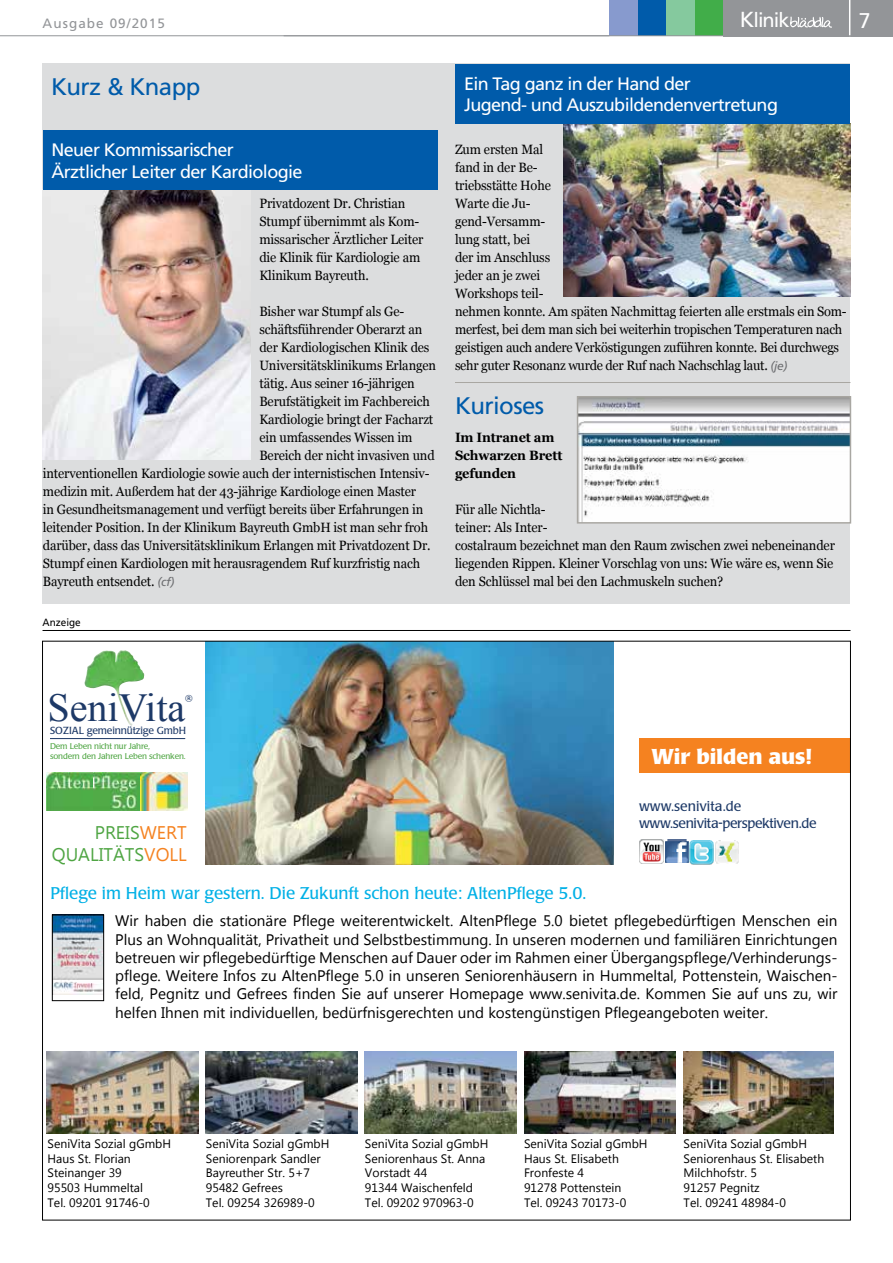
<style>
.page{position:relative;width:893px;height:1263px;background:#fff}
.page>*{position:absolute;margin:0;border:0;box-sizing:border-box;transform-origin:0 0}
.t1{font:39.75px "Times New Roman";color:#1d3967}
.t2{font:24px "Frutiger";letter-spacing:-.025em;color:#005baa}
.t3{font:700 21.3px "Laudatio BQ";color:#fff}
.t4{font:21.3px "Frutiger";color:#fff}
.t5{font:20.1px "Frutiger";letter-spacing:-.05em;color:#fff}
.t6{font:18.3px/21.9px "Lao UI";color:#4fa543;text-align:right}
.t7{font:18px/21.6px "Frutiger";letter-spacing:-.035em;color:#fff}
.t8{font:16.8px "Laudatio BQ";color:#00b0e6}
.t9{font:15.3px/18.3px "Lao UI";color:#000;text-align:justify}
.t10{font:13.8px/16.5px "Laudatio BQ";letter-spacing:-.025em;color:#1d3967}
.t11{font:13.5px/18px "Georgia";letter-spacing:-.01em;color:#000;scale:.95 1}
.t12{font:700 13.5px/18px "Georgia";letter-spacing:-.01em;color:#000;scale:.95 1}
.t13{font:13.5px "Frutiger";letter-spacing:.08em;color:#939598}
.t14{font:12.15px/14.7px "Lao UI";color:#000}
.t15{font:10.5px "Frutiger";color:#000;scale:.95 1}
.t16{font:10.2px "Laudatio BQ";letter-spacing:-.015em;color:#1d3967}
.t17{font:8.1px/9.8px "Laudatio BQ";letter-spacing:-.015em;color:#4fa543}
.t18{font:8.1px "Tahoma";color:#1d3967}
.s1{font-size:21.75px}
.s2{font-family:"Frutiger";font-style:italic;font-size:12px;color:#6d6e71}
.s3{color:#f58220}
</style>
<div class="page">
<div style="left:723px;top:0;width:170px;height:36px;background:#939598"></div>
<div style="left:694px;top:0;width:29px;height:36px;background:#41ad49"></div>
<div style="left:638px;top:0;width:28px;height:36px;background:#005baa"></div>
<div style="left:666px;top:0;width:28px;height:36px;background:#85c99e"></div>
<div style="left:609px;top:0;width:29px;height:36px;background:#879ace"></div>
<hr style="left:0;top:35px;width:609px;height:1px;background:#939598">
<svg style="left:790px;top:17px;width:42px;height:11px"></svg>
<hr style="left:849px;top:0;width:1px;height:36px;background:#fff">
<hr style="left:284px;top:35px;width:609px;height:1px;background:#939598">
<img style="left:84px;top:650px;width:60px;height:76px">
<hr style="left:50px;top:738px;width:135px;height:1px;background:#1d3967">
<img style="left:47px;top:772px;width:140px;height:39px">
<img style="left:206px;top:643px;width:407px;height:221px">
<img style="left:47px;top:1051px;width:151px;height:82px">
<img style="left:206px;top:1051px;width:151px;height:82px">
<img style="left:365px;top:1051px;width:151px;height:82px">
<img style="left:524px;top:1051px;width:151px;height:82px">
<img style="left:684px;top:1051px;width:150px;height:82px">
<img style="left:665px;top:840px;width:48px;height:24px">
<img style="left:715px;top:840px;width:23px;height:23px">
<img style="left:639px;top:839px;width:24px;height:24px">
<img style="left:54px;top:916px;width:48px;height:79px">
<div style="left:52px;top:914px;width:52px;height:87px;border:1px solid #000"></div>
<div style="left:639px;top:738px;width:211px;height:35px;background:#f58220"></div>
<hr style="left:43px;top:630px;width:807px;height:1px;background:#000">
<div style="left:43px;top:64px;width:807px;height:540px;background:#dcddde"></div>
<img style="left:43px;top:190px;width:208px;height:270px">
<div style="left:43px;top:130px;width:395px;height:60px;background:#005baa"></div>
<img style="left:563px;top:124px;width:287px;height:173px">
<img style="left:580px;top:399px;width:268px;height:122px">
<div style="left:577px;top:396px;width:274px;height:128px;border:2px solid #a9a7a2"></div>
<hr style="left:455px;top:382px;width:395px;height:1px;background:#a9a7a2">
<div style="left:455px;top:64px;width:395px;height:59px;background:#005baa"></div>
<p class="t13" style="left:43px;top:15px;width:124px">Ausgabe 09/2015</p>
<h3 class="t5" style="left:740px;top:9px;width:51px"><span class="s1">K</span>linik</h3>
<h3 class="t4" style="left:859px;top:8px;width:13px">7</h3>
<h2 class="t2" style="left:51px;top:73px;width:151px">Kurz &amp; Knapp</h2>
<h3 class="t7" style="left:464px;top:73px;width:315px">Ein Tag ganz in der Hand der<br>Jugend- und Auszubildendenvertretung</h3>
<h3 class="t7" style="left:52px;top:139px;width:252px">Neuer Kommissarischer<br>Ärztlicher Leiter der Kardiologie</h3>
<p class="t11" style="left:455px;top:140px;width:414px">Zum ersten Mal<br>fand in der Be-<br>triebsstätte Hohe<br>Warte die Ju-<br>gend-Versamm-<br>lung statt, bei<br>der im Anschluss<br>jeder an je zwei<br>Workshops teil-<br>nehmen konnte. Am späten Nachmittag feierten alle erstmals ein Som&shy;merfest, bei dem man sich bei weiterhin tropischen Temperaturen nach geistigen auch andere Verköstigungen zuführen konnte. Bei durchwegs sehr guter Resonanz wurde der Ruf nach Nachschlag laut. <span class="s2">(je)</span></p>
<p class="t11" style="left:259px;top:194px;width:174px">Privatdozent Dr. Christian<br>Stumpf übernimmt als Kom&shy;missarischer Ärztlicher Leiter die Klinik für Kardiologie am<br>Klinikum Bayreuth.</p>
<p class="t11" style="left:259px;top:302px;width:154px">Bisher war Stumpf als Ge-</p>
<p class="t11" style="left:259px;top:320px;width:173px">schäftsführender Oberarzt an</p>
<p class="t11" style="left:259px;top:338px;width:181px">der Kardiologischen Klinik des</p>
<p class="t11" style="left:259px;top:356px;width:188px">Universitätsklinikums Erlangen</p>
<p class="t11" style="left:259px;top:374px;width:165px">tätig. Aus seiner 16-jährigen</p>
<p class="t11" style="left:259px;top:392px;width:181px">Berufstätigkeit im Fachbereich</p>
<p class="t11" style="left:259px;top:410px;width:185px">Kardiologie bringt der Facharzt</p>
<p class="t11" style="left:259px;top:428px;width:163px">ein umfassendes Wissen im</p>
<p class="t11" style="left:259px;top:446px;width:186px">Bereich der nicht invasiven und</p>
<p class="t11" style="left:43px;top:464px;width:409px">interventionellen Kardiologie sowie auch der internistischen Intensiv-</p>
<p class="t11" style="left:43px;top:482px;width:394px">medizin mit. Außerdem hat der 43-jährige Kardiologe einen Master</p>
<p class="t11" style="left:43px;top:500px;width:402px">in Gesundheitsmanagement und verfügt bereits über Erfahrungen in</p>
<p class="t11" style="left:43px;top:518px;width:407px">leitender Position. In der Klinikum Bayreuth GmbH ist man sehr froh</p>
<p class="t11" style="left:43px;top:536px;width:410px">darüber, dass das Universitätsklinikum Erlangen mit Privatdozent Dr.</p>
<p class="t11" style="left:43px;top:554px;width:399px">Stumpf einen Kardiologen mit herausragendem Ruf kurzfristig nach</p>
<p class="t11" style="left:43px;top:572px;width:140px">Bayreuth entsendet. <span class="s2">(cf)</span></p>
<h2 class="t2" style="left:455px;top:392px;width:91px">Kurioses</h2>
<p class="t12" style="left:455px;top:428px;width:115px">Im Intranet am<br>Schwarzen Brett gefunden</p>
<p class="t11" style="left:455px;top:500px;width:401px">Für alle Nichtla-<br>teiner: Als Inter-<br>costalraum bezeichnet man den Raum zwischen zwei nebeneinander liegenden Rippen. Kleiner Vorschlag von uns: Wie wäre es, wenn Sie den Schlüssel mal bei den Lachmuskeln suchen?</p>
<p class="t15" style="left:43px;top:616px;width:42px">Anzeige</p>
<h1 class="t1" style="left:47px;top:681px;width:139px">SeniVita</h1>
<p class="t16" style="left:50px;top:724px;width:137px">SOZIAL gemeinnützige GmbH</p>
<p class="t17" style="left:50px;top:741px;width:137px">Dem Leben nicht nur Jahre,<br>sondern den Jahren Leben schenken.</p>
<p class="t18" style="left:185px;top:693px;width:9px">®</p>
<h3 class="t3" style="left:651px;top:744px;width:162px">Wir bilden aus!</h3>
<p class="t10" style="left:639px;top:799px;width:179px">www.senivita.de www.senivita-perspektiven.de</p>
<h3 class="t6" style="left:52px;top:821px;width:136px">PREIS<span class="s3">WERT<br></span>QUALITÄTS<span class="s3">VOLL</span></h3>
<p class="t8" style="left:50px;top:883px;width:537px">Pflege im Heim war gestern. Die Zukunft schon heute: AltenPflege 5.0.</p>
<p class="t9" style="left:115px;top:911px;width:724px">Wir haben die stationäre Pflege weiterentwickelt. AltenPflege 5.0 bietet pflegebedürftigen Menschen ein Plus an Wohnqualität, Privatheit und Selbstbestimmung. In unseren modernen und familiären Einrichtungen betreuen wir pflegebedürftige Menschen auf Dauer oder im Rahmen einer Übergangspflege/Verhinderungs&shy;pflege. Weitere Infos zu AltenPflege 5.0 in unseren Seniorenhäusern in Hummeltal, Pottenstein, Waischen&shy;feld, Pegnitz und Gefrees finden Sie auf unserer Homepage www.senivita.de. Kommen Sie auf uns zu, wir helfen Ihnen mit individuellen, bedürfnisgerechten und kostengünstigen Pflegeangeboten weiter.</p>
<p class="t14" style="left:48px;top:1136px;width:125px">SeniVita Sozial gGmbH<br>Haus St. Florian<br>Steinanger 39<br>95503 Hummeltal<br>Tel. 09201 91746-0</p>
<p class="t14" style="left:206px;top:1136px;width:125px">SeniVita Sozial gGmbH<br>Seniorenpark Sandler<br>Bayreuther Str. 5+7<br>95482 Gefrees<br>Tel. 09254 326989-0</p>
<p class="t14" style="left:524px;top:1136px;width:125px">SeniVita Sozial gGmbH<br>Haus St. Elisabeth<br>Fronfeste 4<br>91278 Pottenstein<br>Tel. 09243 70173-0</p>
<p class="t14" style="left:365px;top:1136px;width:125px">SeniVita Sozial gGmbH<br>Seniorenhaus St. Anna<br>Vorstadt 44<br>91344 Waischenfeld<br>Tel. 09202 970963-0</p>
<p class="t14" style="left:684px;top:1136px;width:142px">SeniVita Sozial gGmbH<br>Seniorenhaus St. Elisabeth<br>Milchhofstr. 5<br>91257 Pegnitz<br>Tel. 09241 48984-0</p>
</div>
